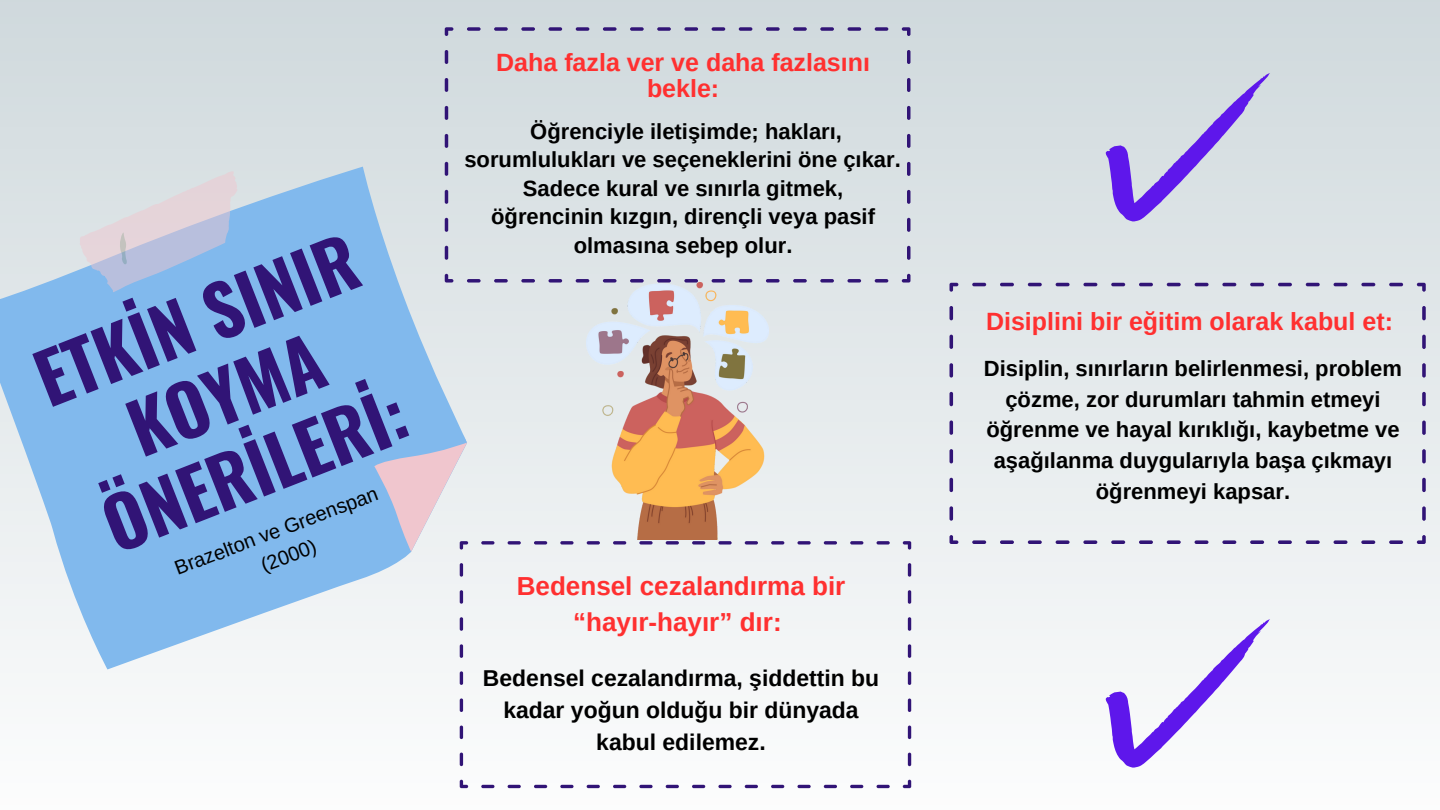
<style>
.page{position:relative;width:1440px;height:810px;background:#fff}
.page>*{position:absolute;margin:0;border:0;box-sizing:border-box;transform-origin:0 0}
.t1{font:700 70px/80.2px "Oswald";color:#311476;text-align:center}
.t2{font:700 26.1px/36px "Arimo";color:#ff3030;text-align:center}
.t3{font:700 25px/26.2px "Arimo";color:#ff3030;text-align:center}
.t4{font:700 22.9px/32px "Arimo";color:#000;text-align:center}
.t5{font:700 22px/30.8px "Arimo";color:#000;text-align:center}
.t6{font:20px "Arimo";color:#000}
</style>
<div class="page">
<div style="left:950px;top:283px;width:476px;height:261px;background:#e6ebed"></div>
<div style="left:445px;top:27px;width:465px;height:256px;background:#d7dfe2"></div>
<div style="left:460px;top:541px;width:451px;height:247px;background:#f4f6f7"></div>
<svg style="left:1106px;top:73px;width:164px;height:148px;background:#c2bde3"></svg>
<svg style="left:0;top:159px;width:499px;height:515px;fill:#81b9ed"></svg>
<svg style="left:373px;top:431px;width:122px;height:123px;background:#ced3e4"></svg>
<svg style="left:74px;top:170px;width:185px;height:128px;background:#bbcbe3"></svg>
<img style="left:587px;top:283px;width:181px;height:257px">
<svg style="left:1106px;top:619px;width:164px;height:149px"></svg>
<p class="t1" style="left:23px;top:340px;width:341px;rotate:-21deg">ETKİN SINIR<br>KOYMA<br>ÖNERİLERİ:</p>
<p class="t6" style="left:172px;top:559px;width:217px;rotate:-21deg">Brazelton ve Greenspan</p>
<p class="t6" style="left:258px;top:556px;width:59px;rotate:-21deg">(2000)</p>
<p class="t3" style="left:496px;top:49px;width:375px">Daha fazla ver ve daha fazlasını bekle:</p>
<p class="t5" style="left:464px;top:117px;width:438px;line-height:28.5px">Öğrenciyle iletişimde; hakları, sorumlulukları ve seçeneklerini öne çıkar.</p>
<p class="t5" style="left:491px;top:174px;width:385px;line-height:28.5px">Sadece kural ve sınırla gitmek, öğrencinin kızgın, dirençli veya pasif olmasına sebep olur.</p>
<p class="t2" style="left:517px;top:568px;width:330px">Bedensel cezalandırma bir “hayır-hayır” dır:</p>
<p class="t4" style="left:483px;top:662px;width:398px">Bedensel cezalandırma, şiddettin bu kadar yoğun olduğu bir dünyada kabul edilemez.</p>
<p class="t3" style="left:986px;top:308px;width:408px">Disiplini bir eğitim olarak kabul et:</p>
<p class="t5" style="left:984px;top:353px;width:420px">Disiplin, sınırların belirlenmesi, problem çözme, zor durumları tahmin etmeyi öğrenme ve hayal kırıklığı, kaybetme ve aşağılanma duygularıyla başa çıkmayı öğrenmeyi kapsar.</p>
</div>
